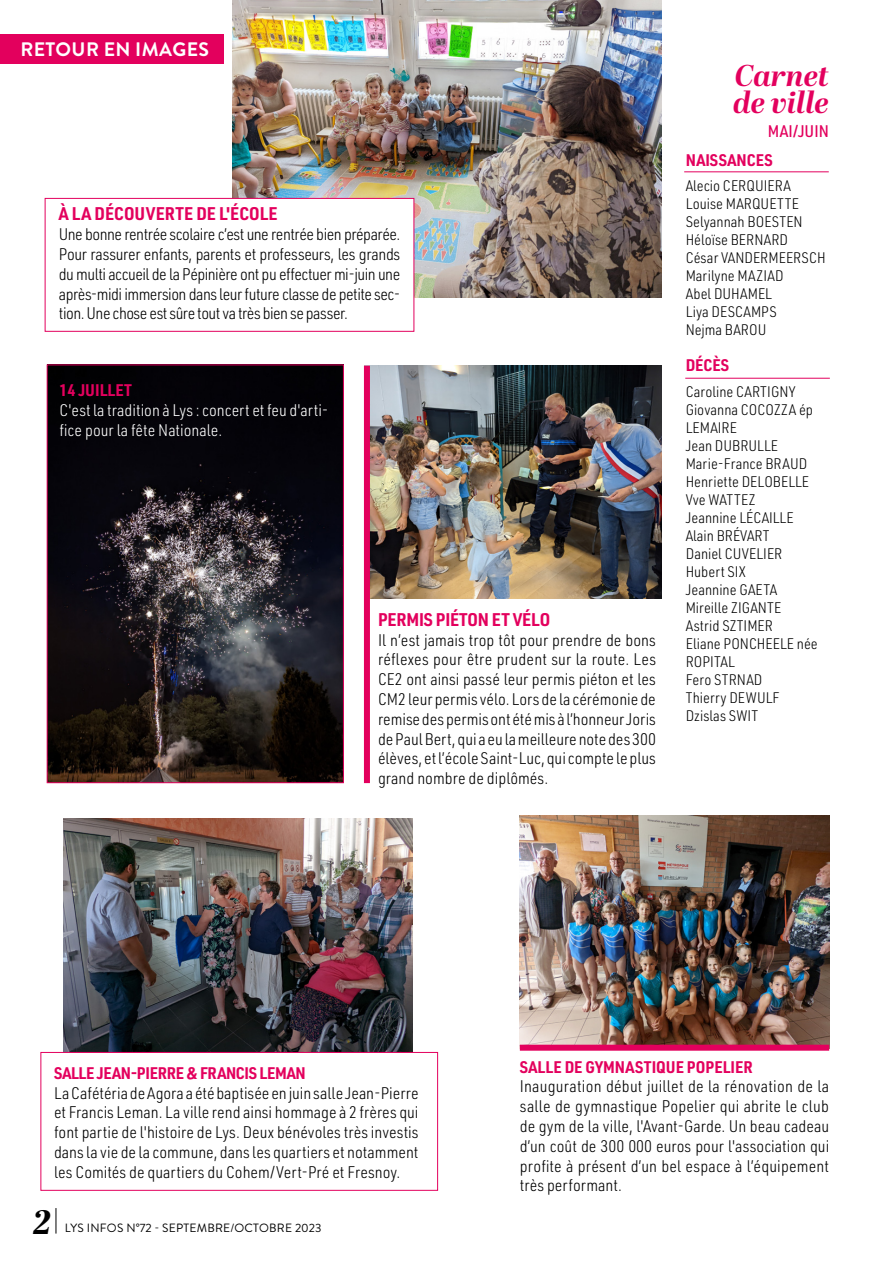
<style>
.page{position:relative;width:893px;height:1263px;background:#fff}
.page>*{position:absolute;margin:0;border:0;box-sizing:border-box;transform-origin:0 0}
.t1{font:italic 700 33.75px "Abril Display";color:#000}
.t2{font:italic 700 30px/27px "Abril Display";color:#e3005d}
.t3{font:700 19.5px "Brandon Grotesque";letter-spacing:.02em;color:#fff}
.t4{font:700 18px "URWDIN Semi Cond";color:#e3005d}
.t5{font:300 16.5px/19.8px "URWDIN Semi Cond";color:#000;text-align:justify}
.t6{font:300 16.5px/19.8px "URWDIN Semi Cond";color:#fff}
.t7{font:700 16.5px "URWDIN Semi Cond";color:#e3005d}
.t8{font:700 16.5px "URWDIN Semi Cond";letter-spacing:-.02em;color:#e3005d}
.t9{font:500 16.5px "URWDIN Semi Cond";color:#e3005d}
.t10{font:300 15px/18px "URWDIN Semi Cond";color:#000}
.t11{font:12px "Brandon Grotesque";letter-spacing:.02em;color:#000}
</style>
<div class="page">
<img style="left:64px;top:819px;width:349px;height:233px">
<div style="left:40px;top:1052px;width:398px;height:139px;background:#fff;border:1px solid #e3005d"></div>
<div style="left:0;top:34px;width:224px;height:30px;background:#e3005d"></div>
<hr style="left:684px;top:171px;width:145px;height:1px;background:#e3005d">
<hr style="left:685px;top:378px;width:145px;height:1px;background:#e3005d">
<svg style="left:56px;top:1208px;width:1px;height:25px"></svg>
<img style="left:49px;top:366px;width:293px;height:415px">
<div style="left:47px;top:364px;width:297px;height:419px;border:1px solid #e3005d"></div>
<img style="left:232px;top:0;width:429px;height:297px">
<div style="left:45px;top:198px;width:369px;height:134px;background:#fff;border:1px solid #e3005d"></div>
<img style="left:520px;top:816px;width:309px;height:229px">
<div style="left:520px;top:1045px;width:309px;height:6px;background:#e3005d"></div>
<img style="left:370px;top:366px;width:292px;height:233px">
<div style="left:364px;top:366px;width:6px;height:417px;background:#e3005d"></div>
<p class="t3" style="left:20px;top:36px;width:190px">RETOUR EN IMAGES</p>
<p class="t4" style="left:59px;top:202px;width:220px">À LA DÉCOUVERTE DE L'ÉCOLE</p>
<p class="t5" style="left:59px;top:224px;width:343px">Une bonne rentrée scolaire c’est une rentrée bien préparée.<br>Pour rassurer enfants, parents et professeurs, les grands du multi accueil de la Pépinière ont pu effectuer mi-juin une après-midi immersion dans leur future classe de petite sec&shy;tion. Une chose est sûre tout va très bien se passer.</p>
<p class="t7" style="left:60px;top:379px;width:74px">14 JUILLET</p>
<p class="t6" style="left:60px;top:400px;width:270px">C'est la tradition à Lys : concert et feu d'arti&shy;fice pour la fête Nationale.</p>
<p class="t4" style="left:378px;top:607px;width:174px">PERMIS PIÉTON ET VÉLO</p>
<p class="t5" style="left:378px;top:629px;width:280px">Il n’est jamais trop tôt pour prendre de bons réflexes pour être prudent sur la route. Les CE2 ont ainsi passé leur permis piéton et les CM2 leur permis vélo. Lors de la cérémonie de remise des permis ont été mis à l’honneur Joris de Paul Bert, qui a eu la meilleure note des 300 élèves, et l’école Saint-Luc, qui compte le plus grand nombre de diplômés.</p>
<h2 class="t2" style="left:733px;top:64px;width:97px">Carnet de ville</h2>
<p class="t9" style="left:768px;top:120px;width:63px">MAI/JUIN</p>
<p class="t7" style="left:686px;top:148px;width:89px">NAISSANCES</p>
<p class="t10" style="left:686px;top:176px;width:142px">Alecio CERQUIERA<br>Louise MARQUETTE<br>Selyannah BOESTEN<br>Héloïse BERNARD<br>César VANDERMEERSCH<br>Marilyne MAZIAD<br>Abel DUHAMEL<br>Liya DESCAMPS<br>Nejma BAROU</p>
<p class="t7" style="left:686px;top:354px;width:45px">DÉCÈS</p>
<p class="t10" style="left:686px;top:382px;width:134px">Caroline CARTIGNY<br>Giovanna COCOZZA ép<br>LEMAIRE<br>Jean DUBRULLE<br>Marie-France BRAUD<br>Henriette DELOBELLE<br>Vve WATTEZ<br>Jeannine LÉCAILLE<br>Alain BRÉVART<br>Daniel CUVELIER<br>Hubert SIX<br>Jeannine GAETA<br>Mireille ZIGANTE<br>Astrid SZTIMER<br>Eliane PONCHEELE née<br>ROPITAL<br>Fero STRNAD<br>Thierry DEWULF<br>Dzislas SWIT</p>
<p class="t8" style="left:54px;top:1061px;width:253px">SALLE JEAN-PIERRE &amp; FRANCIS LEMAN</p>
<p class="t5" style="left:54px;top:1082px;width:366px">La Cafétéria de Agora a été baptisée en juin salle Jean-Pierre et Francis Leman. La ville rend ainsi hommage à 2 frères qui font partie de l'histoire de Lys. Deux bénévoles très investis dans la vie de la commune, dans les quartiers et notamment les Comités de quartiers du Cohem/Vert-Pré et Fresnoy.</p>
<h1 class="t1" style="left:33px;top:1198px;width:19px">2</h1>
<p class="t11" style="left:65px;top:1220px;width:258px">LYS INFOS N°72 - SEPTEMBRE/OCTOBRE 2023</p>
<p class="t7" style="left:520px;top:1055px;width:234px">SALLE DE GYMNASTIQUE POPELIER</p>
<p class="t5" style="left:520px;top:1076px;width:311px">Inauguration début juillet de la rénovation de la salle de gymnastique Popelier qui abrite le club de gym de la ville, l'Avant-Garde. Un beau cadeau d’un coût de 300 000 euros pour l'association qui profite à présent d’un bel espace à l’équipement très performant.</p>
</div>
